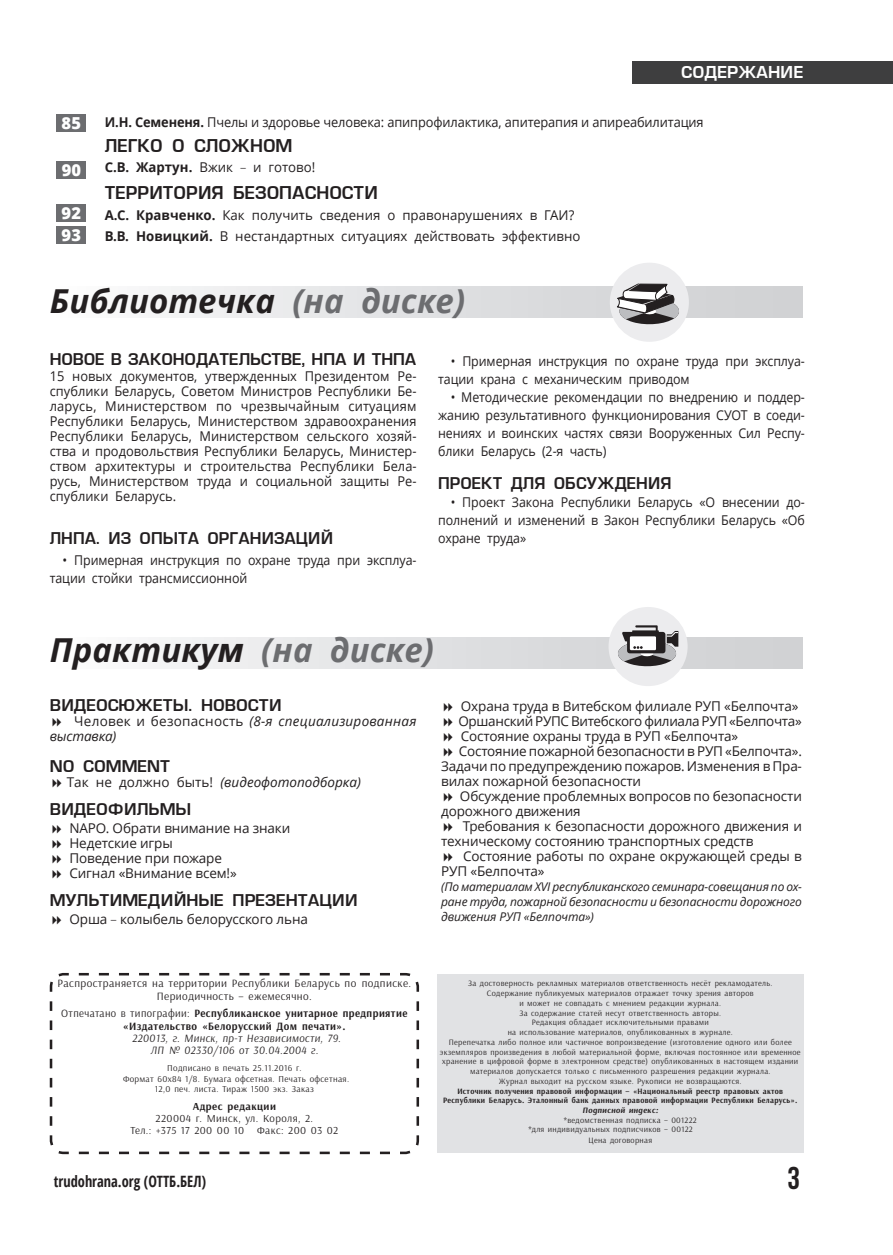
<style>
.page{position:relative;width:893px;height:1255px;background:#fff}
.page>*{position:absolute;margin:0;border:0;box-sizing:border-box;transform-origin:0 0}
.t1{font:italic 700 33px "Open Sans";letter-spacing:.005em;color:#231f20}
.t2{font:31.5px "Bebas Neue";color:#231f20}
.t3{font:700 18px "Evropa";color:#231f20}
.t4{font:700 16.5px "Evropa";color:#231f20}
.t5{font:800 16.5px/22px "Open Sans";letter-spacing:.015em;color:#fff}
.t6{font:16.05px "Europe Demi Normal";color:#fff}
.t7{font:700 condensed 15.6px "Open Sans";color:#231f20;scale:.92 1}
.t8{font:13.5px/15px "Open Sans";letter-spacing:-.01em;color:#231f20}
.t9{font:13.5px/15px "Open Sans";letter-spacing:-.01em;color:#231f20;text-align:justify;scale:.95 1}
.t10{font:13.5px/18px "Open Sans";letter-spacing:-.01em;color:#231f20;text-align:justify;scale:.92 1}
.t11{font:italic 13.5px/15px "Open Sans";letter-spacing:.005em;color:#231f20}
.t12{font:13.5px/18px "Open Sans";letter-spacing:-.01em;color:#231f20;scale:.94 1}
.t13{font:italic 12px/15px "Open Sans";letter-spacing:-.01em;color:#231f20;text-align:justify}
.t14{font:700 11.25px/12.3px "Arsenal";letter-spacing:.04em;color:#231f20;text-align:center;scale:.95 1}
.t15{font:11.25px/12.3px "Arsenal";letter-spacing:.035em;color:#231f20;text-align:center}
.t16{font:italic 11.25px/12.3px "Arsenal";letter-spacing:.035em;color:#231f20;text-align:center;scale:.95 1}
.t17{font:10.8px/12px "Arsenal";letter-spacing:.035em;color:#231f20;text-align:center}
.t18{font:700 10.8px "Arsenal";letter-spacing:.04em;color:#231f20}
.t19{font:9px/10.8px "Arsenal";letter-spacing:.035em;color:#231f20;text-align:center}
.t20{font:8.25px/9.8px "Arsenal";letter-spacing:.035em;color:#231f20;text-align:center}
.t21{font:700 8.25px/9.8px "Arsenal";letter-spacing:.04em;color:#231f20;text-align:center;scale:.94 1}
.t22{font:italic 700 8.25px "Arsenal";letter-spacing:.04em;color:#231f20}
.s1{font-weight:700}
.s2{font-family:"Arsenal"}
.s3{color:#6c6d70}
.s4{font-style:normal}
.s5{font-weight:400}
</style>
<div class="page">
<div style="left:50px;top:637px;width:752px;height:31px;background:linear-gradient(to right,#fafafb,#cccdcf)"></div>
<div style="left:633px;top:61px;width:260px;height:23px;background:#3e3e3f"></div>
<div style="left:437px;top:974px;width:367px;height:178px;background:#e1e2e4"></div>
<svg style="left:49px;top:972px;width:371px;height:183px"></svg>
<div style="left:50px;top:286px;width:752px;height:31px;background:linear-gradient(to right,#fafafb,#cccdd0)"></div>
<div style="left:610px;top:263px;width:79px;height:79px;background:#ececee;border-radius:50%"></div>
<svg style="left:617px;top:283px;width:62px;height:41px"></svg>
<div style="left:608px;top:607px;width:80px;height:79px;background:#ececee;border-radius:50%"></div>
<svg style="left:618px;top:625px;width:61px;height:42px"></svg>
<div style="left:56px;top:115px;width:30px;height:17px;background:#6c6d70"></div>
<div style="left:57px;top:162px;width:29px;height:17px;background:#6c6d70"></div>
<div style="left:56px;top:205px;width:30px;height:17px;background:#6c6d70"></div>
<div style="left:56px;top:227px;width:30px;height:17px;background:#6c6d70"></div>
<h3 class="t5" style="left:62px;top:111px;width:21px">85</h3>
<h3 class="t5" style="left:62px;top:158px;width:21px">90</h3>
<h3 class="t5" style="left:62px;top:201px;width:21px">92<br>93</h3>
<h3 class="t6" style="left:681px;top:63px;width:123px">СОДЕРЖАНИЕ</h3>
<h3 class="t9" style="left:105px;top:114px;width:632px"><span class="s1">И.Н. Семененя.</span> Пчелы и здоровье человека: апипрофилактика, апитерапия и апиреабилитация</h3>
<h3 class="t3" style="left:105px;top:136px;width:189px">ЛЕГКО О СЛОЖНОМ</h3>
<h3 class="t8" style="left:105px;top:159px;width:212px"><span class="s1">С.В. Жартун.</span> Вжик <span class="s2">–</span> и готово!</h3>
<h3 class="t3" style="left:105px;top:183px;width:275px">ТЕРРИТОРИЯ БЕЗОПАСНОСТИ</h3>
<h3 class="t8" style="left:105px;top:204px;width:477px;line-height:21.1px"><span class="s1">А.С. Кравченко.</span> Как получить сведения о правонарушениях в ГАИ?<br><span class="s1">В.В. Новицкий.</span> В нестандартных ситуациях действовать эффективно</h3>
<h1 class="t1" style="left:50px;top:277px;width:417px">Библиотечка <span class="s3">(на диске)</span></h1>
<h3 class="t4" style="left:50px;top:350px;width:368px">НОВОЕ В ЗАКОНОДАТЕЛЬСТВЕ, НПА И ТНПА</h3>
<p class="t9" style="left:50px;top:368px;width:388px">15 новых документов, утвержденных Президентом Ре&shy;спублики Беларусь, Советом Министров Республики Бе&shy;ларусь, Министерством по чрезвычайным ситуациям Республики Беларусь, Министерством здравоохранения Республики Беларусь, Министерством сельского хозяй&shy;ства и продовольствия Республики Беларусь, Министер&shy;ством архитектуры и строительства Республики Бела&shy;русь, Министерством труда и социальной защиты Ре&shy;спублики Беларусь.</p>
<h3 class="t4" style="left:50px;top:529px;width:285px">ЛНПА. ИЗ ОПЫТА ОРГАНИЗАЦИЙ</h3>
<h3 class="t12" style="left:50px;top:551px;width:392px;text-indent:13px">• Примерная инструкция по охране труда при эксплуа&shy;тации стойки трансмиссионной</h3>
<h3 class="t10" style="left:438px;top:351px;width:400px;text-indent:13px">• Примерная инструкция по охране труда при эксплуа&shy;тации крана с механическим приводом</h3>
<h3 class="t10" style="left:438px;top:387px;width:400px;text-indent:13px">• Методические рекомендации по внедрению и поддер&shy;жанию результативного функционирования СУОТ в соеди&shy;нениях и воинских частях связи Вооруженных Сил Респу&shy;блики Беларусь (2-я часть)</h3>
<h3 class="t4" style="left:438px;top:474px;width:235px">ПРОЕКТ ДЛЯ ОБСУЖДЕНИЯ</h3>
<h3 class="t10" style="left:438px;top:492px;width:400px;text-indent:13px">• Проект Закона Республики Беларусь «О внесении до&shy;полнений и изменений в Закон Республики Беларусь «Об охране труда»</h3>
<h1 class="t1" style="left:50px;top:626px;width:386px">Практикум <span class="s3">(на диске)</span></h1>
<h3 class="t4" style="left:50px;top:695px;width:233px">ВИДЕОСЮЖЕТЫ. НОВОСТИ</h3>
<h3 class="t11" style="left:50px;top:712px;width:368px;text-indent:25px"><span class="s4">Человек и безопасность</span> (8-я специализированная выставка)</h3>
<h3 class="t4" style="left:50px;top:757px;width:122px">NO COMMENT</h3>
<h3 class="t11" style="left:67px;top:774px;width:296px"><span class="s4">Так не должно быть!</span> (видеофотоподборка)</h3>
<h3 class="t4" style="left:50px;top:800px;width:143px">ВИДЕОФИЛЬМЫ</h3>
<h3 class="t8" style="left:69px;top:820px;width:222px">NAPO. Обрати внимание на знаки<br>Недетские игры<br>Поведение при пожаре<br>Сигнал «Внимание всем!»</h3>
<h3 class="t4" style="left:50px;top:891px;width:310px">МУЛЬТИМЕДИЙНЫЕ ПРЕЗЕНТАЦИИ</h3>
<h3 class="t8" style="left:69px;top:911px;width:240px">Орша <span class="s2">–</span> колыбель белорусского льна</h3>
<h3 class="t8" style="left:461px;top:698px;width:339px">Охрана труда в Витебском филиале РУП «Белпочта»</h3>
<h3 class="t8" style="left:458px;top:713px;width:345px">Оршанский РУПС Витебского филиала РУП «Белпочта»</h3>
<h3 class="t8" style="left:461px;top:728px;width:279px">Состояние охраны труда в РУП «Белпочта»</h3>
<h3 class="t8" style="left:459px;top:743px;width:345px">Состояние пожарной безопасности в РУП «Белпочта».</h3>
<h3 class="t8" style="left:441px;top:758px;width:362px">Задачи по предупреждению пожаров. Изменения в Пра-</h3>
<h3 class="t8" style="left:441px;top:773px;width:201px">вилах пожарной безопасности</h3>
<h3 class="t8" style="left:460px;top:788px;width:343px">Обсуждение проблемных вопросов по безопасности</h3>
<h3 class="t8" style="left:441px;top:803px;width:141px">дорожного движения</h3>
<h3 class="t8" style="left:463px;top:818px;width:341px">Требования к безопасности дорожного движения и</h3>
<h3 class="t8" style="left:441px;top:833px;width:314px">техническому состоянию транспортных средств</h3>
<h3 class="t8" style="left:463px;top:848px;width:340px">Состояние работы по охране окружающей среды в</h3>
<h3 class="t8" style="left:441px;top:863px;width:105px">РУП «Белпочта»</h3>
<h3 class="t13" style="left:441px;top:878px;width:362px">(По материалам XVI республиканского семинара-совещания по ох&shy;ране труда, пожарной безопасности и безопасности дорожного движения РУП «Белпочта»)</h3>
<h3 class="t15" style="left:57px;top:977px;width:355px">Распространяется на территории Республики Беларусь по подписке.<br>Периодичность – ежемесячно.</h3>
<h3 class="t14" style="left:61px;top:1007px;width:366px"><span class="s5">Отпечатано в типографии:</span> Республиканское унитарное предприятие «Издательство «Белорусский Дом печати».</h3>
<h3 class="t16" style="left:132px;top:1031px;width:221px">220013, г. Минск, пр-т Независимости, 79.<br>ЛП № 02330/106 от 30.04.2004 г.</h3>
<p class="t19" style="left:123px;top:1062px;width:228px">Подписано в печать 25.11.2016 г.<br>Формат 60х84 1/8. Бумага офсетная. Печать офсетная.<br>12,0 печ. листа. Тираж 1500 экз. Заказ</p>
<h3 class="t18" style="left:193px;top:1099px;width:85px">Адрес редакции</h3>
<h3 class="t17" style="left:130px;top:1112px;width:210px">220004 г. Минск, ул. Короля, 2.<br>Тел.: +375 17 200 00 10 Факс: 200 03 02</h3>
<p class="t20" style="left:440px;top:978px;width:362px">За достоверность рекламных материалов ответственность несёт рекламодатель.<br>Содержание публикуемых материалов отражает точку зрения авторов<br>и может не совпадать с мнением редакции журнала.<br>За содержание статей несут ответственность авторы.<br>Редакция обладает исключительными правами<br>на использование материалов, опубликованных в журнале.<br>Перепечатка либо полное или частичное вопроизведение (изготовление одного или более экземпляров произведения в любой материальной форме, включая постоянное или временное хранение в цифровой форме в электронном средстве) опубликованных в настоящем издании материалов допускается только с письменного разрешения редакции журнала.<br>Журнал выходит на русском языке. Рукописи не возвращаются.</p>
<p class="t21" style="left:443px;top:1086px;width:378px">Источник получения правовой информации – «Национальный реестр правовых актов<br>Республики Беларусь. Эталонный банк данных правовой информации Республики Беларусь».</p>
<p class="t22" style="left:582px;top:1105px;width:77px">Подписной индекс:</p>
<p class="t20" style="left:588px;top:1135px;width:65px">Цена договорная</p>
<p class="t20" style="left:528px;top:1116px;width:170px;line-height:9px;text-align:left;text-indent:36px">*ведомственная подписка – 001222 *для индивидуальных подписчиков – 00122</p>
<h3 class="t7" style="left:54px;top:1170px;width:167px">trudohrana.org (ОТТБ.БЕЛ)</h3>
<h2 class="t2" style="left:787px;top:1160px;width:14px">3</h2>
</div>
